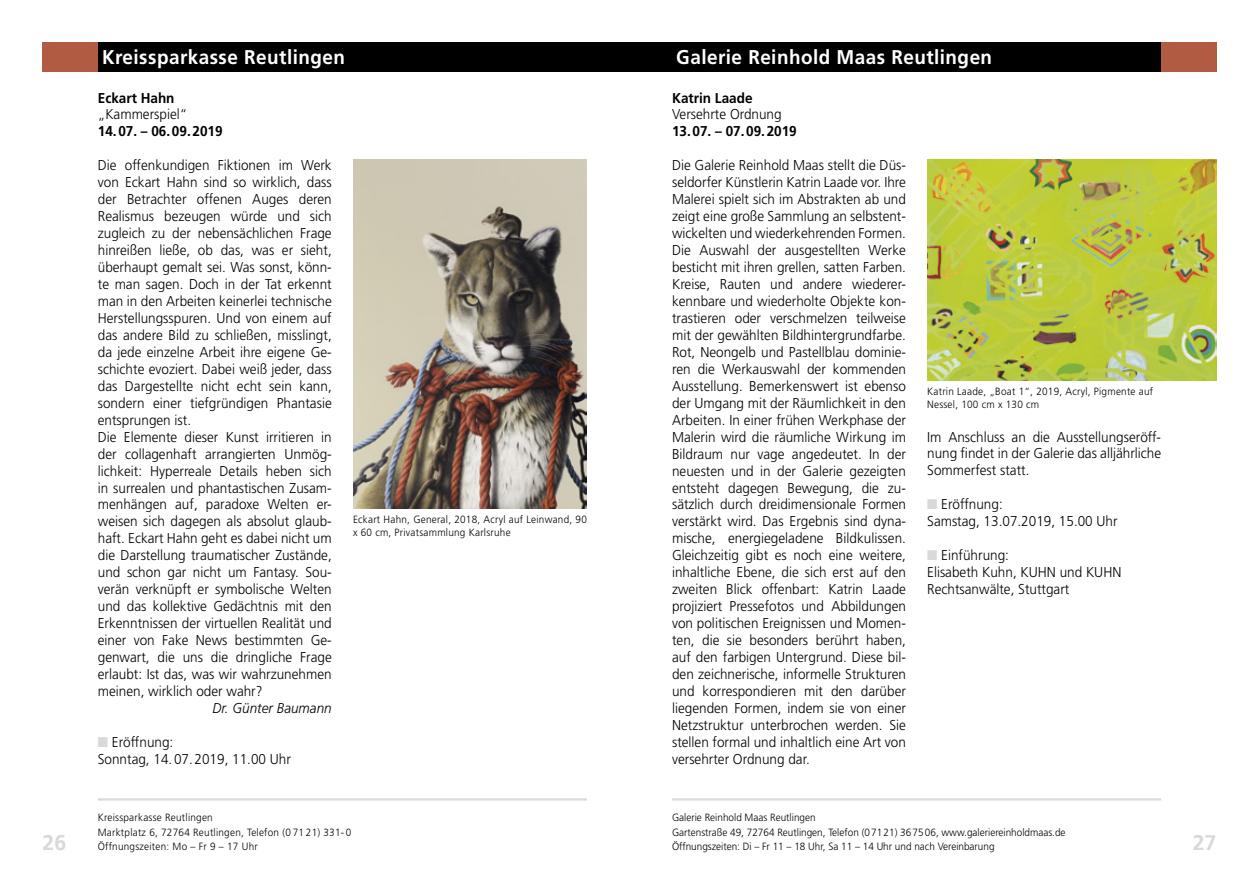
<style>
.page{position:relative;width:1259px;height:893px;background:#fff}
.page>*{position:absolute;margin:0;border:0;box-sizing:border-box;transform-origin:0 0}
.t1{font:700 21px "Frutiger BSK";color:#d9d9d9}
.Kopfzeile_links{font:700 19.8px "Frutiger";letter-spacing:.025em;color:#fff;scale:.95 1}
.Fließtext_Blocksatz{font:300 14.25px/17px "Frutiger";color:#000;text-align:justify;scale:.95 1}
.Fließtext_links{font:300 14.25px/17px "Frutiger";color:#000;scale:.95 1}
.Fließtext_halbfett{font:700 14.25px "Frutiger";color:#000;scale:.95 1}
.Fließtext_Blocksatz-2{font:italic 300 14.25px "Frutiger";color:#000;scale:.95 1}
.Bildunterschriften{font:300 10.5px "Frutiger";color:#000;scale:.95 1}
.Bildunterschriften-2{font:300 10.5px/12.8px "Frutiger";letter-spacing:.025em;color:#000;scale:.95 1}
.Veranstaltung_Öffnun{font:300 10.5px "Frutiger";letter-spacing:.025em;color:#000;scale:.95 1}
.s1{color:#d9d9d9}
</style>
<div class="page">
<hr style="left:98px;top:798px;width:489px;height:2px;background:#d9d9d9">
<hr style="left:672px;top:798px;width:489px;height:2px;background:#d9d9d9">
<div style="left:98px;top:43px;width:531px;height:29px;background:#000"></div>
<div style="left:629px;top:43px;width:532px;height:29px;background:#000"></div>
<div style="left:1161px;top:43px;width:55px;height:29px;background:#b15b43"></div>
<img style="left:927px;top:159px;width:289px;height:221px">
<img style="left:353px;top:159px;width:234px;height:349px">
<div style="left:43px;top:43px;width:55px;height:29px;background:#b15b43"></div>
<p class="Kopfzeile_links" style="left:102px;top:45px;width:257px">Kreissparkasse Reutlingen</p>
<p class="Fließtext_halbfett" style="left:98px;top:89px;width:82px">Eckart Hahn</p>
<p class="Fließtext_links" style="left:98px;top:106px;width:96px">„Kammerspiel“</p>
<p class="Fließtext_halbfett" style="left:98px;top:123px;width:133px">14.07. – 06.09.2019</p>
<p class="Fließtext_Blocksatz" style="left:98px;top:157px;width:248px">Die offenkundigen Fiktionen im Werk von Eckart Hahn sind so wirklich, dass der Betrachter offenen Auges deren Realismus bezeugen würde und sich zugleich zu der nebensächlichen Frage hinreißen ließe, ob das, was er sieht, überhaupt gemalt sei. Was sonst, könn&shy;te man sagen. Doch in der Tat erkennt man in den Arbeiten keinerlei technische Herstellungsspuren. Und von einem auf das andere Bild zu schließen, misslingt, da jede einzelne Arbeit ihre eigene Ge&shy;schichte evoziert. Dabei weiß jeder, dass das Dargestellte nicht echt sein kann, sondern einer tiefgründigen Phantasie entsprungen ist.</p>
<p class="Fließtext_Blocksatz" style="left:98px;top:428px;width:248px">Die Elemente dieser Kunst irritieren in der collagenhaft arrangierten Unmög&shy;lichkeit: Hyperreale Details heben sich in surrealen und phantastischen Zusam&shy;menhängen auf, paradoxe Welten er&shy;weisen sich dagegen als absolut glaub&shy;haft. Eckart Hahn geht es dabei nicht um die Darstellung traumatischer Zustände, und schon gar nicht um Fantasy. Sou&shy;verän verknüpft er symbolische Welten und das kollektive Gedächtnis mit den Erkenntnissen der virtuellen Realität und einer von Fake News bestimmten Ge&shy;genwart, die uns die dringliche Frage erlaubt: Ist das, was wir wahrzunehmen meinen, wirklich oder wahr?</p>
<p class="Fließtext_Blocksatz-2" style="left:213px;top:700px;width:127px">Dr. Günter Baumann</p>
<p class="Fließtext_Blocksatz" style="left:98px;top:733px;width:81px"><span class="s1">■</span> Eröffnung:</p>
<p class="Fließtext_Blocksatz" style="left:98px;top:750px;width:205px">Sonntag, 14.07.2019, 11.00 Uhr</p>
<p class="Bildunterschriften-2" style="left:353px;top:513px;width:248px">Eckart Hahn, General, 2018, Acryl auf Leinwand, 90 x 60 cm, Privatsammlung Karlsruhe</p>
<p class="Kopfzeile_links" style="left:676px;top:45px;width:334px">Galerie Reinhold Maas Reutlingen</p>
<p class="Fließtext_halbfett" style="left:672px;top:89px;width:86px">Katrin Laade</p>
<p class="Fließtext_links" style="left:672px;top:106px;width:117px">Versehrte Ordnung</p>
<p class="Fließtext_halbfett" style="left:672px;top:123px;width:133px">13.07. – 07.09.2019</p>
<p class="Fließtext_Blocksatz" style="left:672px;top:157px;width:248px">Die Galerie Reinhold Maas stellt die Düs&shy;seldorfer Künstlerin Katrin Laade vor. Ihre Malerei spielt sich im Abstrakten ab und zeigt eine große Sammlung an selbstent&shy;wickelten und wiederkehrenden Formen.<br>Die Auswahl der ausgestellten Werke besticht mit ihren grellen, satten Farben.<br>Kreise, Rauten und andere wiederer&shy;kennbare und wiederholte Objekte kon&shy;trastieren oder verschmelzen teilweise mit der gewählten Bildhintergrundfarbe.<br>Rot, Neongelb und Pastellblau dominie&shy;ren die Werkauswahl der kommenden Ausstellung. Bemerkenswert ist ebenso der Umgang mit der Räumlichkeit in den Arbeiten. In einer frühen Werkphase der Malerin wird die räumliche Wirkung im Bildraum nur vage angedeutet. In der neuesten und in der Galerie gezeigten entsteht dagegen Bewegung, die zu&shy;sätzlich durch dreidimensionale Formen verstärkt wird. Das Ergebnis sind dyna&shy;mische, energiegeladene Bildkulissen.<br>Gleichzeitig gibt es noch eine weitere, inhaltliche Ebene, die sich erst auf den zweiten Blick offenbart: Katrin Laade projiziert Pressefotos und Abbildungen von politischen Ereignissen und Momen&shy;ten, die sie besonders berührt haben, auf den farbigen Untergrund. Diese bil&shy;den zeichnerische, informelle Strukturen und korrespondieren mit den darüber liegenden Formen, indem sie von einer Netzstruktur unterbrochen werden. Sie stellen formal und inhaltlich eine Art von versehrter Ordnung dar.</p>
<p class="Bildunterschriften-2" style="left:927px;top:385px;width:239px">Katrin Laade, „Boat 1“, 2019, Acryl, Pigmente auf<br>Nessel, 100 cm x 130 cm</p>
<p class="Fließtext_Blocksatz" style="left:927px;top:428px;width:248px">Im Anschluss an die Ausstellungseröff&shy;nung findet in der Galerie das alljährliche Sommerfest statt.</p>
<p class="Fließtext_links" style="left:927px;top:496px;width:202px"><span class="s1">■</span> Eröffnung:<br>Samstag, 13.07.2019, 15.00 Uhr</p>
<p class="Fließtext_links" style="left:927px;top:547px;width:88px"><span class="s1">■</span> Einführung:</p>
<p class="Fließtext_links" style="left:927px;top:564px;width:206px">Elisabeth Kuhn, KUHN und KUHN<br>Rechtsanwälte, Stuttgart</p>
<p class="Bildunterschriften" style="left:672px;top:811px;width:153px">Galerie Reinhold Maas Reutlingen</p>
<p class="Bildunterschriften" style="left:672px;top:826px;width:416px">Gartenstraße 49, 72764 Reutlingen, Telefon (07121) 367506, www.galeriereinholdmaas.de</p>
<p class="Bildunterschriften" style="left:672px;top:841px;width:341px">Öffnungszeiten: Di – Fr 11 – 18 Uhr, Sa 11 – 14 Uhr und nach Vereinbarung</p>
<p class="Veranstaltung_Öffnun" style="left:98px;top:811px;width:123px">Kreissparkasse Reutlingen</p>
<p class="Veranstaltung_Öffnun" style="left:98px;top:826px;width:268px">Marktplatz 6, 72764 Reutlingen, Telefon (0 71 21) 331- 0</p>
<p class="Veranstaltung_Öffnun" style="left:98px;top:841px;width:170px">Öffnungszeiten: Mo – Fr 9 – 17 Uhr</p>
<h1 class="t1" style="left:43px;top:830px;width:25px">26</h1>
<h1 class="t1" style="left:1192px;top:830px;width:25px">27</h1>
</div>
